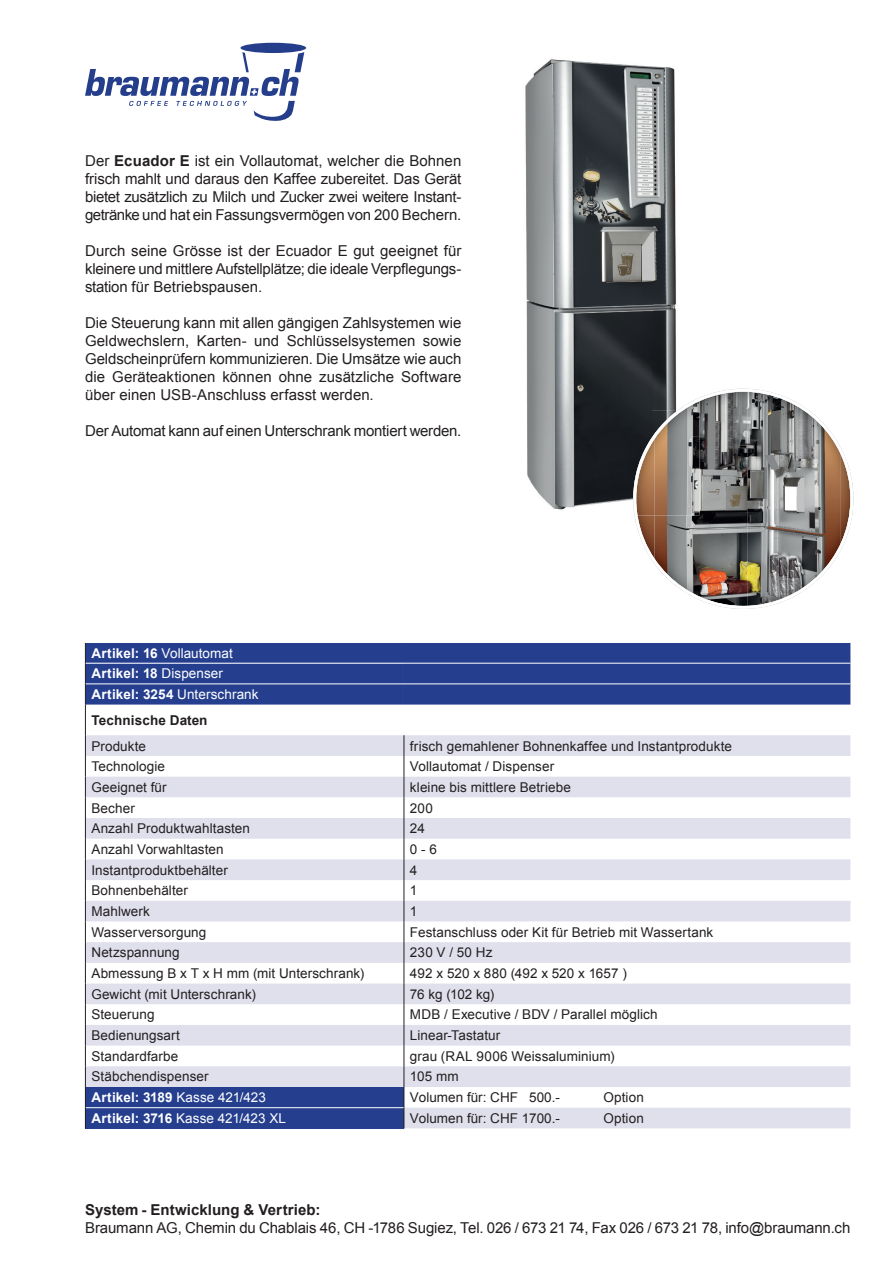
<style>
.page{position:relative;width:893px;height:1263px;background:#fff}
.page>*{position:absolute;margin:0;border:0;box-sizing:border-box;transform-origin:0 0}
.t1{font:15px/18px "Arial";letter-spacing:-.01em;color:#231f20;text-align:justify}
.t2{font:700 15px "Arial";letter-spacing:.005em;color:#231f20}
.t3{font:13.5px "Arial";letter-spacing:.005em;color:#231f20}
.t4{font:700 13.5px/20.7px "Arial";letter-spacing:.01em;color:#fff}
.t5{font:13.5px "Arial";letter-spacing:.005em;color:#fff}
.t6{font:700 13.5px "Arial";letter-spacing:.015em;color:#231f20}
.s1{font-weight:700}
.s2{font-weight:400}
.s3{font-size:13.65px}
</style>
<div class="page">
<div style="left:240px;top:43px;width:66px;height:10px;background:#253e8b;border-radius:50%"></div>
<svg style="left:85px;top:52px;width:219px;height:69px"></svg>
<svg style="left:86px;top:735px;width:764px;height:393px;fill:#e0e0ed"></svg>
<div style="left:85px;top:1087px;width:319px;height:21px;background:#253f8e"></div>
<div style="left:85px;top:1108px;width:319px;height:20px;background:#253f8e"></div>
<svg style="left:85px;top:735px;width:1px;height:393px"></svg>
<svg style="left:404px;top:735px;width:1px;height:393px"></svg>
<hr style="left:86px;top:1107px;width:318px;height:1px;background:#fff">
<img style="left:525px;top:59px;width:127px;height:404px">
<img style="left:652px;top:66px;width:25px;height:323px">
<img style="left:527px;top:463px;width:106px;height:47px">
<img style="left:634px;top:389px;width:219px;height:220px">
<img style="left:633px;top:398px;width:66px;height:117px">
<div style="left:404px;top:643px;width:446px;height:61px;background:#253f8e"></div>
<div style="left:85px;top:643px;width:319px;height:61px;background:#253f8e"></div>
<hr style="left:85px;top:704px;width:1px;height:31px;background:#231f20">
<hr style="left:86px;top:663px;width:318px;height:1px;background:#fff">
<hr style="left:404px;top:663px;width:446px;height:1px;background:#fff">
<hr style="left:86px;top:683px;width:318px;height:1px;background:#fff">
<hr style="left:404px;top:683px;width:446px;height:1px;background:#fff">
<p class="t1" style="left:85px;top:152px;width:378px">Der <span class="s1">Ecuador E</span> ist ein Vollautomat, welcher die Bohnen frisch mahlt und daraus den Kaffee zubereitet. Das Gerät bietet zusätzlich zu Milch und Zucker zwei weitere Instant&shy;getränke und hat ein Fassungsvermögen von 200 Bechern.</p>
<p class="t1" style="left:85px;top:242px;width:378px">Durch seine Grösse ist der Ecuador E gut geeignet für kleinere und mittlere Aufstellplätze; die ideale Verpflegungs&shy;station für Betriebspausen.</p>
<p class="t1" style="left:85px;top:314px;width:378px">Die Steuerung kann mit allen gängigen Zahlsystemen wie Geldwechslern, Karten- und Schlüsselsystemen sowie Geldscheinprüfern kommunizieren. Die Umsätze wie auch die Geräteaktionen können ohne zusätzliche Software über einen USB-Anschluss erfasst werden.</p>
<p class="t1" style="left:85px;top:422px;width:378px">Der Automat kann auf einen Unterschrank montiert werden.</p>
<p class="t4" style="left:91px;top:643px;width:169px">Artikel: 16 <span class="s2">Vollautomat<br></span>Artikel: 18 <span class="s2">Dispenser<br></span>Artikel: 3254 <span class="s2">Unterschrank</span></p>
<p class="t6" style="left:91px;top:711px;width:118px">Technische <span class="s3">Daten</span></p>
<p class="t3" style="left:91px;top:737px;width:56px">Produkte</p>
<p class="t3" style="left:410px;top:737px;width:324px">frisch gemahlener Bohnenkaffee und Instantprodukte</p>
<p class="t3" style="left:91px;top:758px;width:75px">Technologie</p>
<p class="t3" style="left:410px;top:758px;width:146px">Vollautomat / Dispenser</p>
<p class="t3" style="left:91px;top:778px;width:77px">Geeignet für</p>
<p class="t3" style="left:410px;top:778px;width:162px">kleine bis mittlere Betriebe</p>
<p class="t3" style="left:91px;top:799px;width:45px">Becher</p>
<p class="t3" style="left:410px;top:799px;width:25px">200</p>
<p class="t3" style="left:91px;top:820px;width:160px">Anzahl Produktwahltasten</p>
<p class="t3" style="left:410px;top:820px;width:16px">24</p>
<p class="t3" style="left:91px;top:840px;width:134px">Anzahl Vorwahltasten</p>
<p class="t3" style="left:410px;top:840px;width:29px">0 - 6</p>
<p class="t3" style="left:91px;top:861px;width:138px">Instantproduktbehälter</p>
<p class="t3" style="left:410px;top:861px;width:9px">4</p>
<p class="t3" style="left:91px;top:882px;width:98px">Bohnenbehälter</p>
<p class="t3" style="left:410px;top:882px;width:9px">1</p>
<p class="t3" style="left:91px;top:902px;width:60px">Mahlwerk</p>
<p class="t3" style="left:410px;top:902px;width:9px">1</p>
<p class="t3" style="left:91px;top:923px;width:116px">Wasserversorgung</p>
<p class="t3" style="left:410px;top:923px;width:305px">Festanschluss oder Kit für Betrieb mit Wassertank</p>
<p class="t3" style="left:91px;top:944px;width:90px">Netzspannung</p>
<p class="t3" style="left:410px;top:944px;width:84px">230 V / 50 Hz</p>
<p class="t3" style="left:91px;top:964px;width:274px">Abmessung B x T x H mm (mit Unterschrank)</p>
<p class="t3" style="left:410px;top:964px;width:218px">492 x 520 x 880 (492 x 520 x 1657 )</p>
<p class="t3" style="left:91px;top:985px;width:166px">Gewicht (mit Unterschrank)</p>
<p class="t3" style="left:410px;top:985px;width:86px">76 kg (102 kg)</p>
<p class="t3" style="left:91px;top:1006px;width:65px">Steuerung</p>
<p class="t3" style="left:410px;top:1006px;width:249px">MDB / Executive / BDV / Parallel möglich</p>
<p class="t3" style="left:91px;top:1026px;width:90px">Bedienungsart</p>
<p class="t3" style="left:410px;top:1026px;width:92px">Linear-Tastatur</p>
<p class="t3" style="left:91px;top:1047px;width:88px">Standardfarbe</p>
<p class="t3" style="left:410px;top:1047px;width:206px">grau (RAL 9006 Weissaluminium)</p>
<p class="t3" style="left:91px;top:1068px;width:119px">Stäbchendispenser</p>
<p class="t3" style="left:410px;top:1068px;width:50px">105 mm</p>
<p class="t4" style="left:91px;top:1087px;width:176px">Artikel: 3189 <span class="s2">Kasse 421/423</span></p>
<p class="t3" style="left:410px;top:1088px;width:152px">Volumen für: CHF 500.-</p>
<p class="t3" style="left:603px;top:1088px;width:42px">Option</p>
<p class="t5" style="left:91px;top:1109px;width:196px"><span class="s1">Artikel: 3716</span> Kasse 421/423 XL</p>
<p class="t3" style="left:410px;top:1109px;width:152px">Volumen für: CHF 1700.-</p>
<p class="t3" style="left:603px;top:1109px;width:42px">Option</p>
<p class="t2" style="left:85px;top:1200px;width:237px">System - Entwicklung &amp; Vertrieb:</p>
<p class="t1" style="left:85px;top:1219px;width:767px">Braumann AG, Chemin du Chablais 46, CH -1786 Sugiez, Tel. 026 / 673 21 74, Fax 026 / 673 21 78, info@braumann.ch</p>
</div>
